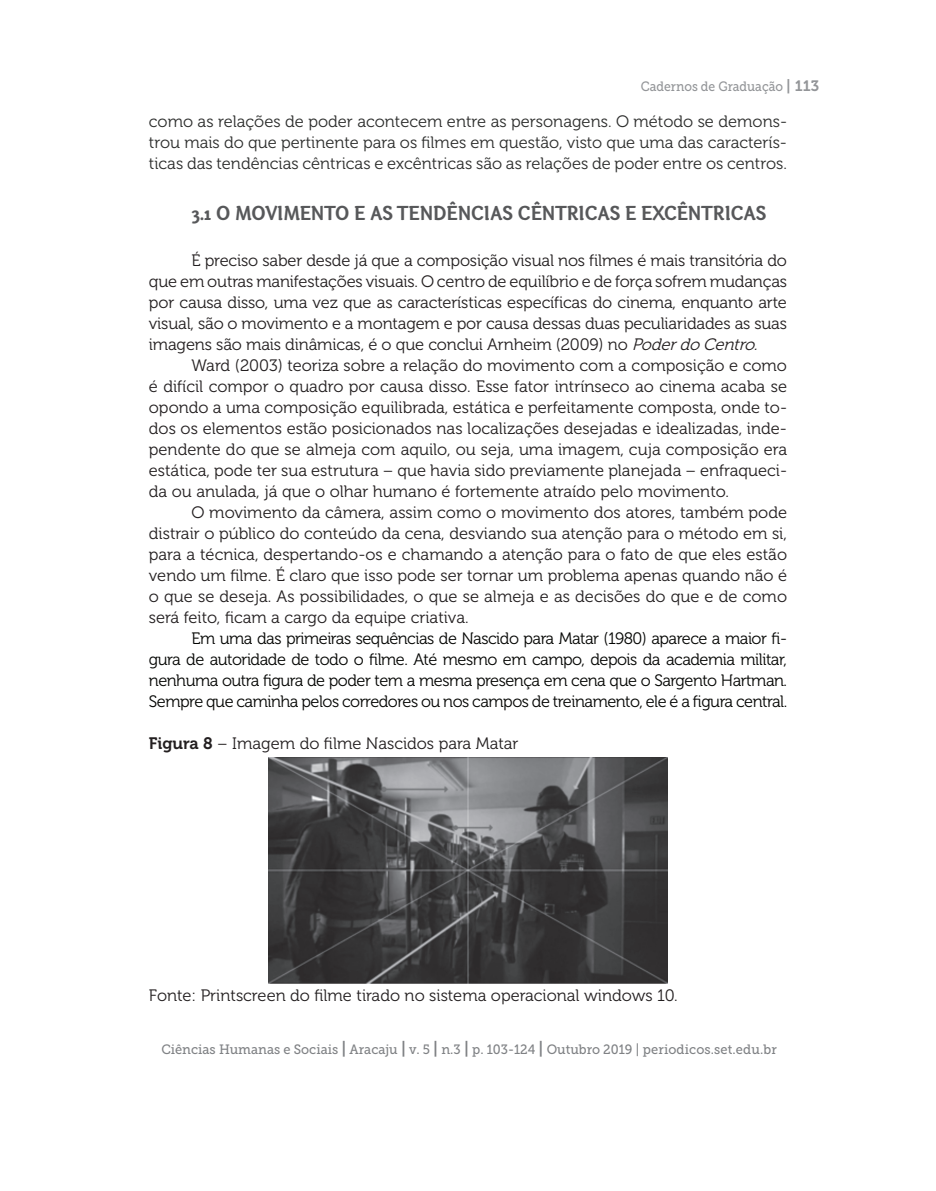
<style>
.page{position:relative;width:936px;height:1191px;background:#fff}
.page>*{position:absolute;margin:0;border:0;box-sizing:border-box;transform-origin:0 0}
.t1{font:21px "Otari Bold Limited";color:#57585a}
.t2{font:16.5px/21px "Museo 300";color:#231f20;text-align:justify}
.t3{font:16.5px/21px "Museo 300";letter-spacing:-.03em;color:#040503;text-align:justify}
.t4{font:16.5px/21px "Museo 300";color:#2c2d2c;text-align:justify}
.t5{font:13.5px "Museo Slab 500";color:#808285;scale:.95 1}
.t6{font:13.5px "Museo Slab 500";color:#939598;scale:.9 1}
.s1{font-family:"Museo 700";font-size:15px}
.s2{font-style:italic}
.s3{font-family:"Museo 700"}
.s4{font-family:"Museo 700";font-size:16.5px}
</style>
<div class="page">
<img style="left:268px;top:757px;width:399px;height:226px">
<p class="t6" style="left:640px;top:79px;width:200px">Cadernos de Graduação <span class="s1">| 113</span></p>
<p class="t4" style="left:149px;top:111px;width:639px">como as relações de poder acontecem entre as personagens. O método se demons&shy;trou mais do que pertinente para os filmes em questão, visto que uma das caracterís&shy;ticas das tendências cêntricas e excêntricas são as relações de poder entre os centros.</p>
<p class="t1" style="left:191px;top:200px;width:576px">3.1 O MOVIMENTO E AS TENDÊNCIAS CÊNTRICAS E EXCÊNTRICAS</p>
<p class="t2" style="left:149px;top:250px;width:639px;text-indent:43px">É preciso saber desde já que a composição visual nos filmes é mais transitória do que em outras manifestações visuais. O centro de equilíbrio e de força sofrem mudanças por causa disso, uma vez que as características específicas do cinema, enquanto arte visual, são o movimento e a montagem e por causa dessas duas peculiaridades as suas imagens são mais dinâmicas, é o que conclui Arnheim (2009) no <span class="s2">Poderdo Centro.</span></p>
<p class="t2" style="left:149px;top:355px;width:639px;text-indent:43px">Ward (2003) teoriza sobre a relação do movimento com a composição e como é difícil compor o quadro por causa disso. Esse fator intrínseco ao cinema acaba se opondo a uma composição equilibrada, estática e perfeitamente composta, onde to&shy;dos os elementos estão posicionados nas localizações desejadas e idealizadas, inde&shy;pendente do que se almeja com aquilo, ou seja, uma imagem, cuja composição era estática, pode ter sua estrutura – que havia sido previamente planejada – enfraqueci&shy;da ou anulada, já que o olhar humano é fortemente atraído pelo movimento.</p>
<p class="t2" style="left:149px;top:502px;width:639px;text-indent:43px">O movimento da câmera, assim como o movimento dos atores, também pode distrair o público do conteúdo da cena, desviando sua atenção para o método em si, para a técnica, despertando-os e chamando a atenção para o fato de que eles estão vendo um filme. É claro que isso pode ser tornar um problema apenas quando não é o que se deseja. As possibilidades, o que se almeja e as decisões do que e de como será feito, ficam a cargo da equipe criativa.</p>
<p class="t3" style="left:149px;top:628px;width:639px;text-indent:43px">Em uma das primeiras sequências de Nascido para Matar (1980) aparece a maior fi&shy;gura de autoridade de todo o filme. Até mesmo em campo, depois da academia militar, nenhuma outra figura de poder tem a mesma presença em cena que o Sargento Hartman.<br>Sempre que caminha pelos corredores ou nos campos de treinamento, ele é a figura central.</p>
<p class="t2" style="left:149px;top:733px;width:371px"><span class="s3">Figura 8</span> – Imagem do filme Nascidos para Matar</p>
<p class="t2" style="left:149px;top:985px;width:530px">Fonte: Printscreen do filme tirado no sistema operacional windows 10.</p>
<p class="t5" style="left:161px;top:1041px;width:649px">Ciências Humanas e Sociais <span class="s4">|</span> Aracaju <span class="s4">|</span> v. 5 <span class="s4">|</span> n.3 <span class="s4">|</span> p. 103-124 <span class="s4">|</span> Outubro 2019 | periodicos.set.edu.br</p>
</div>
